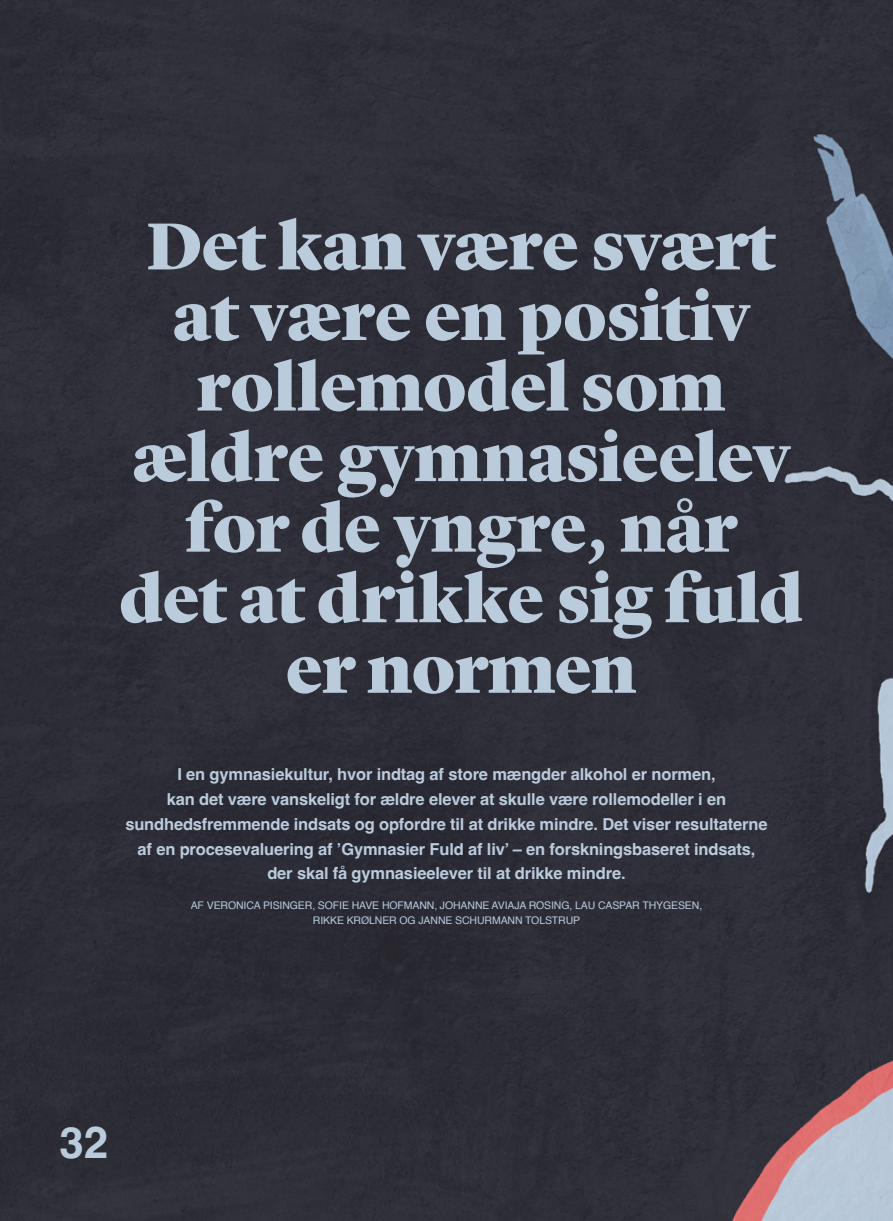
<style>
.page{position:relative;width:893px;height:1221px;background:#fff}
.page>*{position:absolute;margin:0;border:0;box-sizing:border-box;transform-origin:0 0}
.t1{font:900 69px/70.5px "Lyon Display";letter-spacing:-.005em;color:#bacbdc;text-align:center}
.t2{font:700 43.95px "Helvetica";color:#bacbdc}
.t3{font:700 16.5px/24.8px "Helvetica";letter-spacing:-.01em;color:#bacbdc;text-align:center}
.t4{font:10.5px/15px "Helvetica";letter-spacing:-.01em;color:#bacbdc;text-align:center}
</style>
<div class="page">
<div style="left:0;top:0;width:893px;height:1220px;background:#2e2e38"></div>
<h1 class="t1" style="left:119px;top:205px;width:685px">Det kan være svært at være en positiv rollemodel som ældre gymnasieelev for de yngre, når<br>det at drikke sig fuld er normen</h1>
<p class="t3" style="left:125px;top:764px;width:644px">I en gymnasiekultur, hvor indtag af store mængder alkohol er normen,<br>kan det være vanskeligt for ældre elever at skulle være rollemodeller i en sundhedsfremmende indsats og opfordre til at drikke mindre. Det viser resultaterne af en procesevaluering af ’Gymnasier Fuld af liv’ – en forskningsbaseret indsats, der skal få gymnasieelever til at drikke mindre.</p>
<p class="t4" style="left:191px;top:898px;width:513px">AF VERONICA PISINGER, SOFIE HAVE HOFMANN, JOHANNE AVIAJA ROSING, LAU CASPAR THYGESEN,<br>RIKKE KRØLNER OG JANNE SCHURMANN TOLSTRUP</p>
<h2 class="t2" style="left:60px;top:1115px;width:50px">32</h2>
</div>
